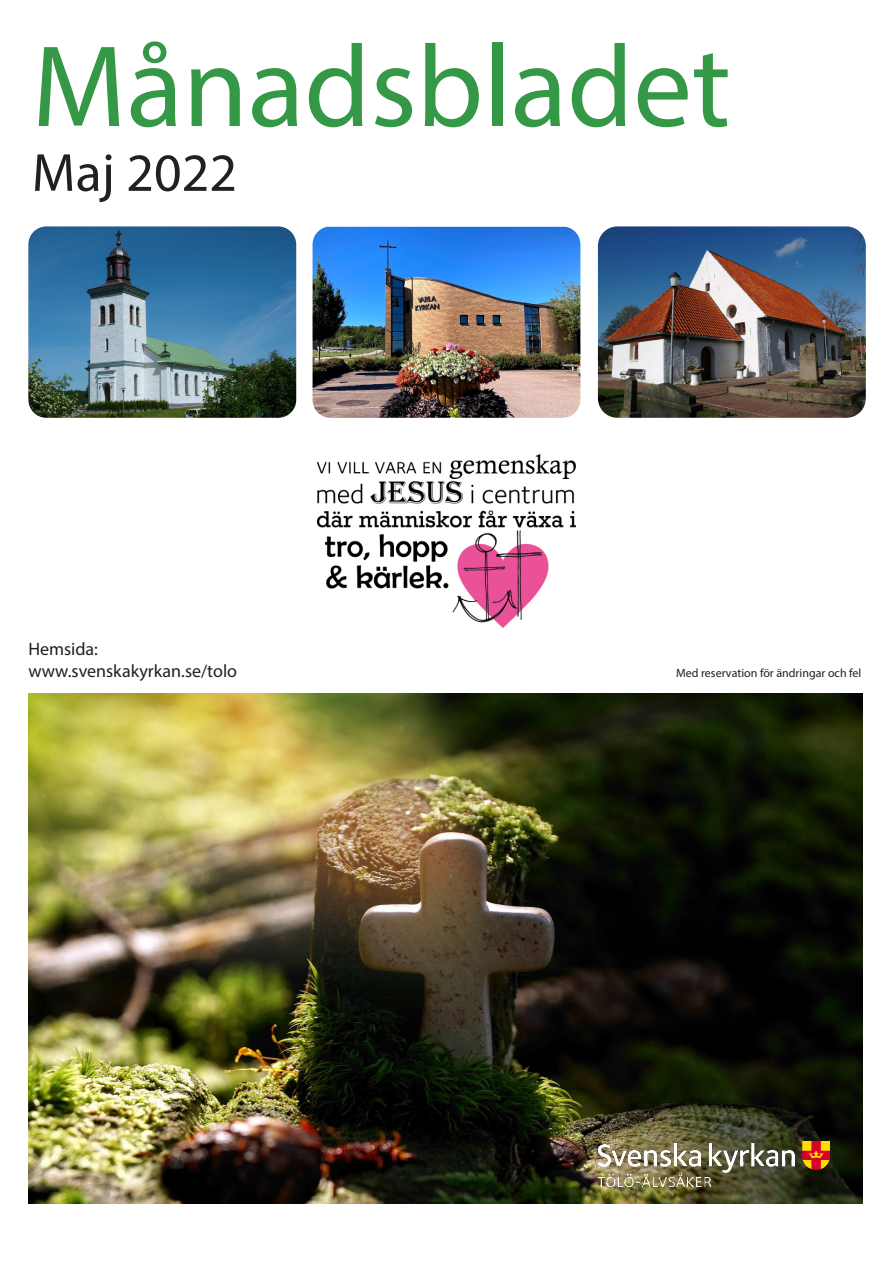
<style>
.page{position:relative;width:893px;height:1263px;background:#fff}
.page>*{position:absolute;margin:0;border:0;box-sizing:border-box;transform-origin:0 0}
.t1{font:117px "Myriad Pro";color:#359847}
.t2{font:54px "Myriad Pro";color:#231f20}
.t3{font:18px "Myriad Pro";color:#231f20}
.t4{font:12px "Myriad Pro";color:#231f20}
</style>
<div class="page">
<img style="left:28px;top:694px;width:834px;height:509px">
<img style="left:316px;top:454px;width:260px;height:174px">
<img style="left:28px;top:226px;width:268px;height:192px">
<img style="left:598px;top:226px;width:268px;height:192px">
<img style="left:597px;top:1142px;width:232px;height:45px">
<img style="left:313px;top:227px;width:267px;height:191px">
<p class="t1" style="left:32px;top:15px;width:700px">Månadsbladet</p>
<p class="t2" style="left:32px;top:139px;width:207px">Maj 2022</p>
<p class="t3" style="left:28px;top:638px;width:71px">Hemsida:</p>
<p class="t3" style="left:28px;top:659px;width:210px">www.svenskakyrkan.se/tolo</p>
<p class="t4" style="left:676px;top:666px;width:187px">Med reservation för ändringar och fel</p>
</div>
